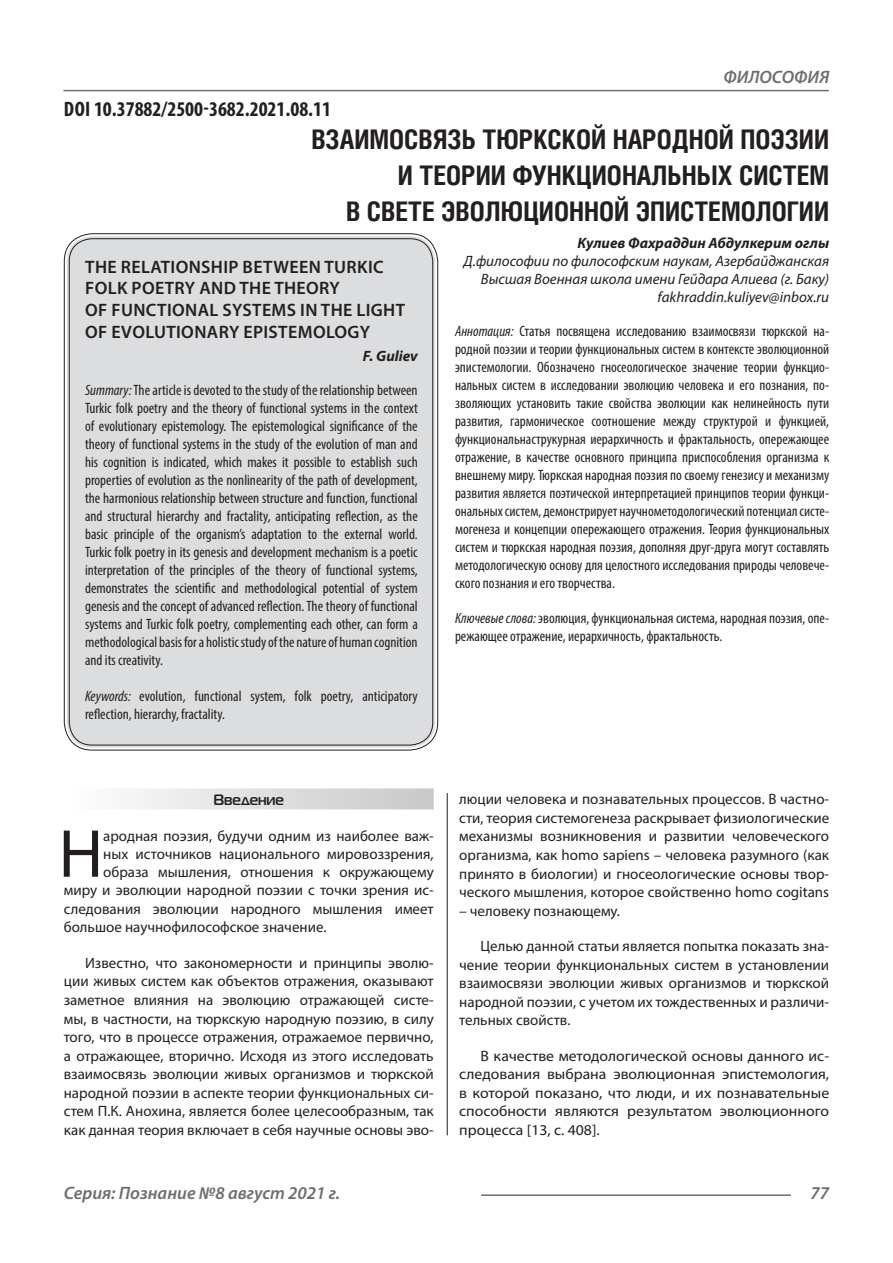
<style>
.page{position:relative;width:893px;height:1263px;background:#fff}
.page>*{position:absolute;margin:0;border:0;box-sizing:border-box;transform-origin:0 0}
.Статья_текст_первый{font:68.4px "Myriad Pro";color:#231f20}
.Статья_название{font:700 27px "Helios Cond C";color:#231f20}
.ДОИ{font:700 condensed 21px "Myriad Pro";color:#231f20}
.Статья_название_англ{font:600 18px/21.6px "Myriad Pro";letter-spacing:.02em;color:#231f20}
.t1{font:italic 600 18px "Myriad Pro";color:#6c6d70}
.Статья_аннотация_анг{font:condensed 15px/18px "Myriad Pro";color:#231f20;text-align:justify}
.Статья_аннотация_тек{font:condensed 15px/18px "Myriad Pro";color:#231f20;text-align:justify}
.Статья_текст{font:15px/18.6px "Myriad Pro";color:#231f20;text-align:justify}
.Статья_текст_первый-2{font:15px "Myriad Pro";color:#231f20}
.Статья_текст-2{font:15px/18.6px "Myriad Pro";color:#231f20;text-align:justify;scale:1.05 1}
.Статья_автор_инфо{font:italic 15px/18px "Myriad Pro";color:#231f20;text-align:right}
.Статья_автор_фио_рус{font:italic 700 15px "Myriad Pro";color:#231f20}
.Статья_автор_англ{font:italic 700 15px "Myriad Pro";color:#231f20}
.Статья_подзаголовок{font:700 15px "Magistral C";color:#231f20}
.s1{font-style:italic}
</style>
<div class="page">
<hr style="left:447px;top:128px;width:1px;height:1007px;background:#231f20">
<hr style="left:63px;top:90px;width:766px;height:1px;background:#6c6d70">
<hr style="left:481px;top:1194px;width:310px;height:2px;background:#6c6d70">
<div style="left:442px;top:124px;width:11px;height:669px;background:#fff"></div>
<div style="left:67px;top:236px;width:368px;height:511px;background:#dcdddf;border-radius:26px"></div>
<div style="left:64px;top:788px;width:370px;height:21px;background:linear-gradient(to right,#fefeff,#c6c8ca)"></div>
<p class="ДОИ" style="left:64px;top:96px;width:269px">DOI 10.37882/2500-3682.2021.08.11</p>
<p class="t1" style="left:723px;top:66px;width:107px">ФИЛОСОФИЯ</p>
<p class="Статья_название" style="left:311px;top:124px;width:519px">ВЗАИМОСВЯЗЬ ТЮРКСКОЙ НАРОДНОЙ ПОЭЗИИ</p>
<p class="Статья_название" style="left:398px;top:160px;width:433px">И ТЕОРИИ ФУНКЦИОНАЛЬНЫХ СИСТЕМ</p>
<p class="Статья_название" style="left:346px;top:196px;width:484px">В СВЕТЕ ЭВОЛЮЦИОННОЙ ЭПИСТЕМОЛОГИИ</p>
<p class="Статья_автор_фио_рус" style="left:577px;top:233px;width:253px">Кулиев Фахраддин Абдулкерим оглы</p>
<p class="Статья_автор_инфо" style="left:464px;top:252px;width:367px">Д.философии по философским наукам, Азербайджанская<br>Высшая Военная школа имени Гейдара Алиева (г. Баку)</p>
<p class="Статья_автор_инфо" style="left:657px;top:288px;width:173px">fakhraddin.kuliyev@inbox.ru</p>
<p class="Статья_аннотация_тек" style="left:455px;top:321px;width:376px"><span class="s1">Аннотация:</span> Статья посвящена исследованию взаимосвязи тюркской на&shy;родной поэзии и теории функциональных систем в контексте эволюционной эпистемологии. Обозначено гносеологическое значение теории функцио&shy;нальных систем в исследовании эволюцию человека и его познания, по&shy;зволяющих установить такие свойства эволюции как нелинейность пути развития, гармоническое соотношение между структурой и функцией, функциональнаструкурная иерархичность и фрактальность, опережающее отражение, в качестве основного принципа приспособления организма к внешнему миру. Тюркская народная поэзия по своему генезису и механизму развития является поэтической интерпретацией принципов теории функци&shy;ональных систем, демонстрирует научнометодологический потенциал систе&shy;могенеза и концепции опережающего отражения. Теория функциональных систем и тюркская народная поэзия, дополняя друг-друга могут составлять методологическую основу для целостного исследования природы человече&shy;ского познания и его творчества.</p>
<p class="Статья_аннотация_тек" style="left:455px;top:609px;width:376px"><span class="s1">Ключевые слова:</span> эволюция, функциональная система, народная поэзия, опе&shy;режающее отражение, иерархичность, фрактальность.</p>
<p class="Статья_название_англ" style="left:85px;top:255px;width:300px">THE RELATIONSHIP BETWEEN TURKIC<br>FOLK POETRY AND THE THEORY</p>
<p class="Статья_название_англ" style="left:85px;top:299px;width:321px">OF FUNCTIONAL SYSTEMS IN THE LIGHT</p>
<p class="Статья_название_англ" style="left:85px;top:320px;width:287px">OF EVOLUTIONARY EPISTEMOLOGY</p>
<p class="Статья_автор_англ" style="left:363px;top:346px;width:57px">F. Guliev</p>
<p class="Статья_аннотация_анг" style="left:85px;top:381px;width:334px"><span class="s1">Summary:</span>The article is devoted to the study of the relationship between Turkic folk poetry and the theory of functional systems in the context of evolutionary epistemology. The epistemological significance of the theory of functional systems in the study of the evolution of man and his cognition is indicated, which makes it possible to establish such properties of evolution as the nonlinearity of the path of development, the harmonious relationship between structure and function, functional and structural hierarchy and fractality, anticipating reflection, as the basic principle of the organism’s adaptation to the external world.<br>Turkic folk poetry in its genesis and development mechanism is a poetic interpretation of the principles of the theory of functional systems, demonstrates the scientific and methodological potential of system genesis and the concept of advanced reflection. The theory of functional systems and Turkic folk poetry, complementing each other, can form a methodological basis for a holistic study of the nature of human cognition and its creativity.</p>
<p class="Статья_аннотация_анг" style="left:85px;top:687px;width:334px"><span class="s1">Keywords:</span> evolution, functional system, folk poetry, anticipatory reflection, hierarchy, fractality.</p>
<p class="Статья_подзаголовок" style="left:213px;top:791px;width:72px">Введение</p>
<p class="Статья_текст_первый" style="left:59px;top:812px;width:46px">Н</p>
<p class="Статья_текст_первый-2" style="left:103px;top:826px;width:332px">ародная поэзия, будучи одним из наиболее важ-</p>
<p class="Статья_текст_первый-2" style="left:103px;top:844px;width:332px">ных источников национального мировоззрения,</p>
<p class="Статья_текст_первый-2" style="left:103px;top:862px;width:332px">образа мышления, отношения к окружающему</p>
<p class="Статья_текст_первый-2" style="left:64px;top:881px;width:371px">миру и эволюции народной поэзии с точки зрения ис-</p>
<p class="Статья_текст_первый-2" style="left:64px;top:899px;width:371px">следования эволюции народного мышления имеет</p>
<p class="Статья_текст_первый-2" style="left:64px;top:918px;width:264px">большое научнофилософское значение.</p>
<p class="Статья_текст" style="left:64px;top:953px;width:371px;text-indent:21px">Известно, что закономерности и принципы эволю&shy;ции живых систем как объектов отражения, оказывают заметное влияния на эволюцию отражающей систе&shy;мы, в частности, на тюркскую народную поэзию, в силу того, что в процессе отражения, отражаемое первично, а отражающее, вторично. Исходя из этого исследовать взаимосвязь эволюции живых организмов и тюркской народной поэзии в аспекте теории функциональных си&shy;стем П.К. Анохина, является более целесообразным, так как данная теория включает в себя научные основы эво-</p>
<p class="Статья_текст" style="left:459px;top:790px;width:371px">люции человека и познавательных процессов. В частно&shy;сти, теория системогенеза раскрывает физиологические механизмы возникновения и развитии человеческого организма, как homo sapiens – человека разумного (как принято в биологии) и гносеологические основы твор&shy;ческого мышления, которое свойственно homo cogitans</p>
<p class="Статья_текст" style="left:459px;top:901px;width:162px">– человеку познающему.</p>
<p class="Статья_текст" style="left:459px;top:937px;width:371px;text-indent:21px">Целью данной статьи является попытка показать зна&shy;чение теории функциональных систем в установлении взаимосвязи эволюции живых организмов и тюркской народной поэзии, с учетом их тождественных и различи&shy;тельных свойств.</p>
<p class="Статья_текст-2" style="left:459px;top:1046px;width:354px;text-indent:21px">В качестве методологической основы данного ис&shy;следования выбрана эволюционная эпистемология, в которой показано, что люди, и их познавательные способности являются результатом эволюционного процесса [13, с. 408].</p>
<p class="t1" style="left:64px;top:1182px;width:278px">Серия: Познание №8 август 2021 г.</p>
<p class="t1" style="left:810px;top:1182px;width:20px">77</p>
</div>
